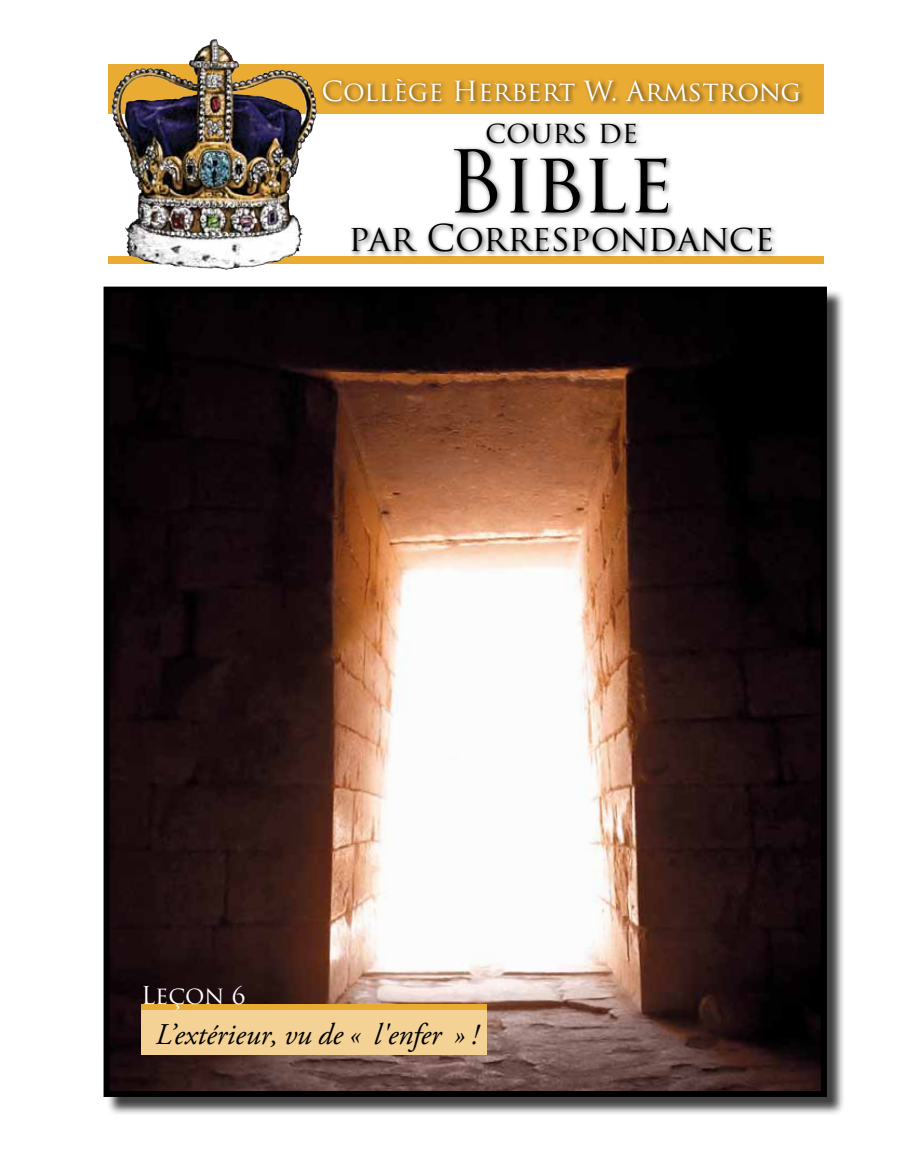
<style>
.page{position:relative;width:905px;height:1175px;background:#fff}
.page>*{position:absolute;margin:0;border:0;box-sizing:border-box;transform-origin:0 0}
.t1{font:84px "Trajan Pro";letter-spacing:-.02em;color:#000}
.t2{font:36px "Trajan Pro";letter-spacing:-.01em;color:#000}
.t3{font:italic 30px "Adobe Garamond Pro";color:#000}
.t4{font:30px "Trajan Pro";letter-spacing:-.01em;color:#000}
.t5{font:27px "Trajan Pro";color:#fff}
.t6{font:24px "Trajan Pro";letter-spacing:-.005em;color:#fff}
</style>
<div class="page">
<img style="left:108px;top:64px;width:716px;height:50px">
<svg style="left:108px;top:256px;width:716px;height:8px;background:#e5b558"></svg>
<div style="left:320px;top:76px;width:485px;height:182px;background:#000;opacity:.68"></div>
<div style="left:106px;top:289px;width:739px;height:826px;background:#000;opacity:.75"></div>
<img style="left:111px;top:293px;width:708px;height:796px">
<div style="left:104px;top:286px;width:722px;height:810px;border:6px solid #000"></div>
<img style="left:111px;top:42px;width:99px;height:210px">
<div style="left:141px;top:1004px;width:346px;height:5px;background:#eaab33"></div>
<div style="left:141px;top:1009px;width:346px;height:45px;background:#f4d195"></div>
<p class="t5" style="left:321px;top:74px;width:481px">CollÈge Herbert W. Armstrong</p>
<p class="t4" style="left:485px;top:113px;width:155px">cours de</p>
<h1 class="t1" style="left:446px;top:128px;width:229px">Bible</h1>
<p class="t2" style="left:348px;top:215px;width:427px">par Correspondance</p>
<p class="t6" style="left:141px;top:980px;width:106px">Leçon 6</p>
<p class="t3" style="left:155px;top:1016px;width:324px">L’extérieur, vu de « l'enfer » !</p>
</div>
